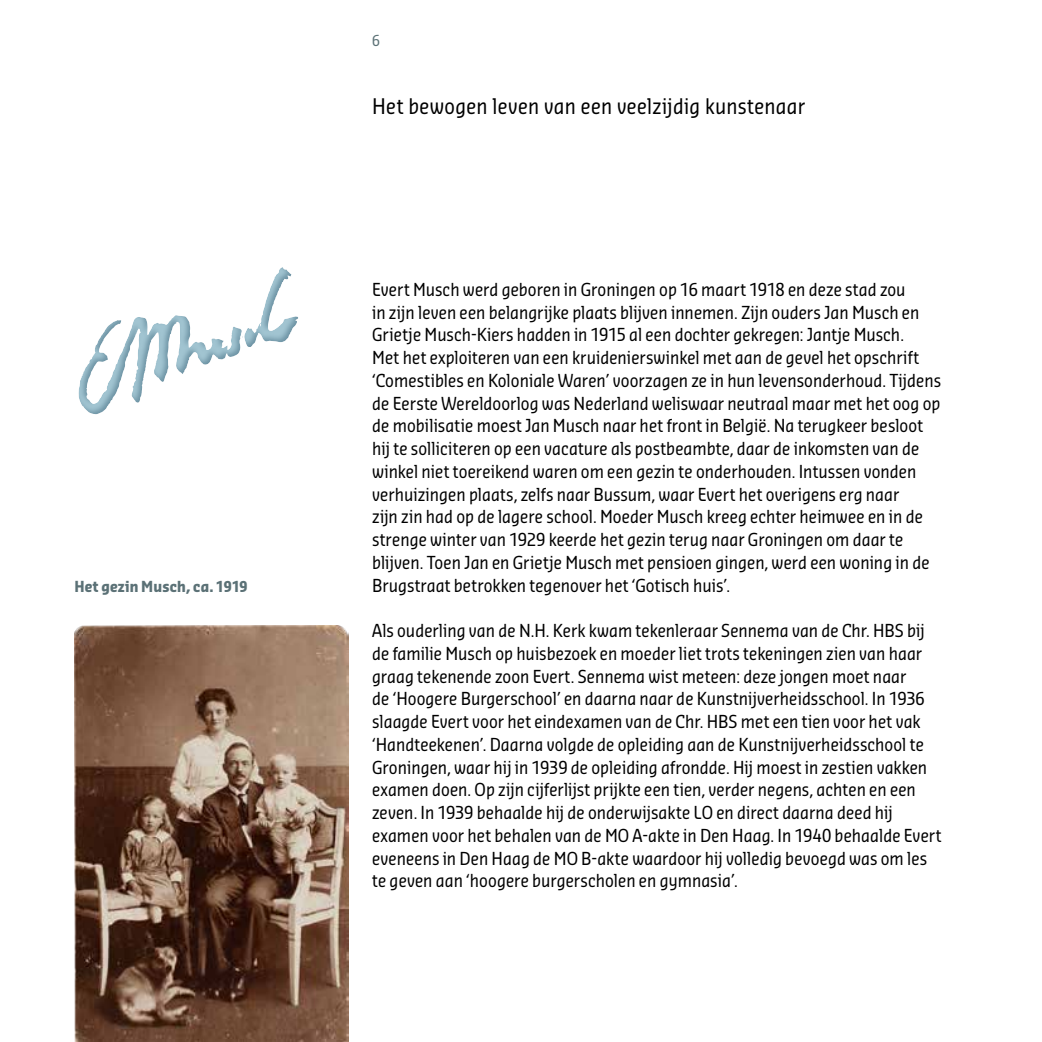
<style>
.page{position:relative;width:1042px;height:1042px;background:#fff}
.page>*{position:absolute;margin:0;border:0;box-sizing:border-box;transform-origin:0 0}
.t1{font:21px "Sansa Con";letter-spacing:.015em;color:#000}
.t2{font:17.5px/22.8px "Sansa Con";letter-spacing:.005em;color:#000}
.t3{font:700 14.88px "Sansa Con";letter-spacing:.015em;color:#5b7176}
.t4{font:14.88px "Sansa Con";color:#5b7176}
</style>
<div class="page">
<img style="left:74px;top:626px;width:275px;height:416px">
<svg style="left:78px;top:267px;width:220px;height:148px"></svg>
<p class="t3" style="left:74px;top:577px;width:175px">Het gezin Musch, ca. 1919</p>
<p class="t4" style="left:372px;top:31px;width:9px">6</p>
<p class="t1" style="left:372px;top:93px;width:435px">Het bewogen leven van een veelzijdig kunstenaar</p>
<p class="t2" style="left:372px;top:277px;width:570px">Evert Musch werd geboren in Groningen op 16 maart 1918 en deze stad zou<br>in zijn leven een belangrijke plaats blijven innemen. Zijn ouders Jan Musch en Grietje Musch-Kiers hadden in 1915 al een dochter gekregen: Jantje Musch.<br>Met het exploiteren van een kruidenierswinkel met aan de gevel het opschrift ‘Comestibles en Koloniale Waren’ voorzagen ze in hun levensonderhoud. Tijdens de Eerste Wereldoorlog was Nederland weliswaar neutraal maar met het oog op de mobilisatie moest Jan Musch naar het front in België. Na terugkeer besloot hij te solliciteren op een vacature als postbeambte, daar de inkomsten van de winkel niet toereikend waren om een gezin te onderhouden. Intussen vonden verhuizingen plaats, zelfs naar Bussum, waar Evert het overigens erg naar<br>zijn zin had op de lagere school. Moeder Musch kreeg echter heimwee en in de strenge winter van 1929 keerde het gezin terug naar Groningen om daar te blijven. Toen Jan en Grietje Musch met pensioen gingen, werd een woning in de Brugstraat betrokken tegenover het ‘Gotisch huis’.</p>
<p class="t2" style="left:372px;top:619px;width:571px">Als ouderling van de N.H. Kerk kwam tekenleraar Sennema van de Chr. HBS bij de familie Musch op huisbezoek en moeder liet trots tekeningen zien van haar graag tekenende zoon Evert. Sennema wist meteen: deze jongen moet naar<br>de ‘Hoogere Burgerschool’ en daarna naar de Kunstnijverheidsschool. In 1936 slaagde Evert voor het eindexamen van de Chr. HBS met een tien voor het vak ‘Handteekenen’. Daarna volgde de opleiding aan de Kunstnijverheidsschool te Groningen, waar hij in 1939 de opleiding afrondde. Hij moest in zestien vakken examen doen. Op zijn cijferlijst prijkte een tien, verder negens, achten en een zeven. In 1939 behaalde hij de onderwijsakte LO en direct daarna deed hij examen voor het behalen van de MO A-akte in Den Haag. In 1940 behaalde Evert eveneens in Den Haag de MO B-akte waardoor hij volledig bevoegd was om les te geven aan ‘hoogere burgerscholen en gymnasia’.</p>
</div>
